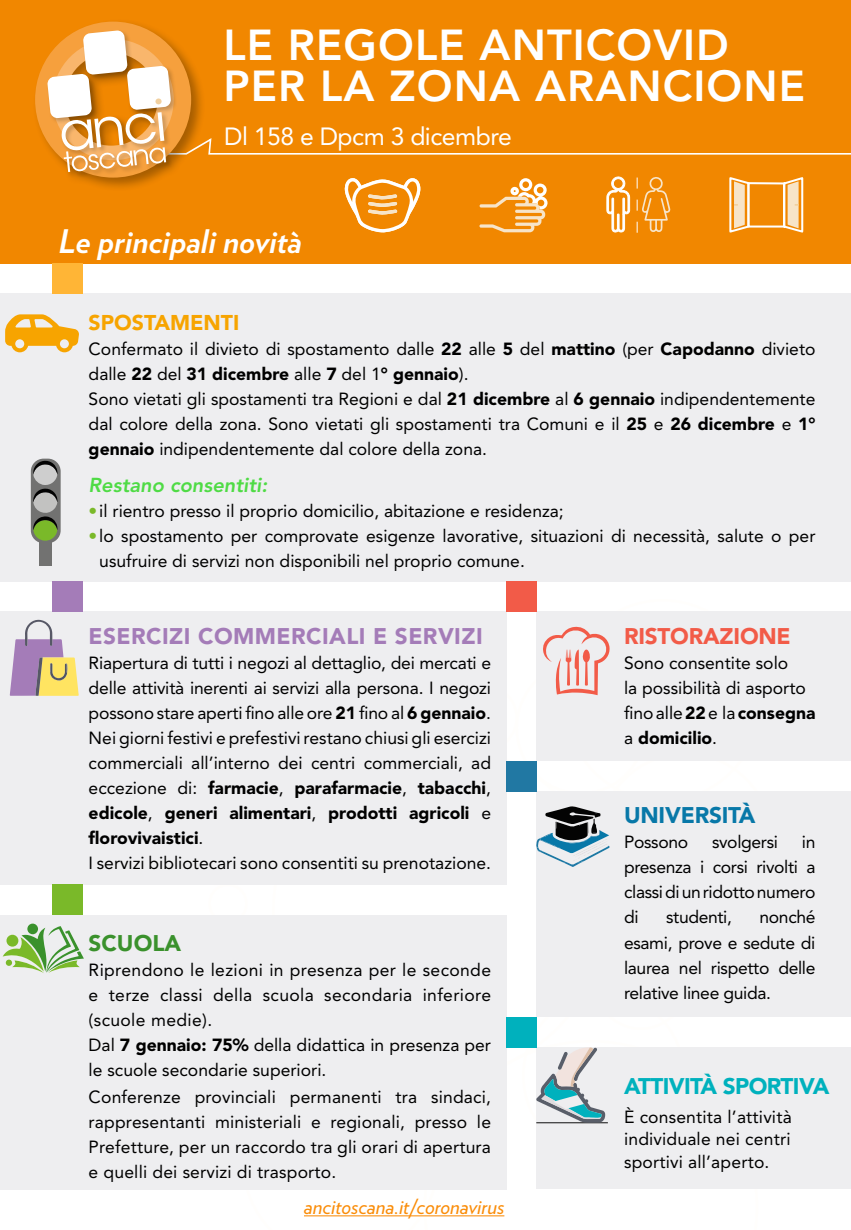
<style>
.page{position:relative;width:851px;height:1230px;background:#fff}
.page>*{position:absolute;margin:0;border:0;box-sizing:border-box;transform-origin:0 0}
.t1{font:800 43px/41.2px "Avenir LT Std";letter-spacing:.025em;color:#fff}
.t2{font:italic 700 32.5px "Verlag";color:#fff}
.t3{font:24.75px "Avenir LT Std";letter-spacing:-.02em;color:#fff}
.t4{font:900 22.5px "Avenir LT Std";letter-spacing:.02em;color:#a47cb8}
.t5{font:900 22.5px "Avenir LT Std";letter-spacing:-.025em;color:#00b1bd}
.t6{font:900 22.5px "Avenir LT Std";letter-spacing:-.01em;color:#f25b48}
.t7{font:900 22.5px "Avenir LT Std";letter-spacing:-.01em;color:#0878a8}
.t8{font:900 22.5px "Avenir LT Std";color:#3a912c}
.t9{font:900 21.25px "Avenir LT Std";color:#f7a400}
.t10{font:italic 20.88px "Verlag";color:#fa8c08}
.t11{font:italic 800 20.12px "Avenir LT Std";color:#4fdb45}
.t12{font:17.5px/25px "Avenir LT Std";color:#000}
.t13{font:17.5px/25px "Avenir LT Std";letter-spacing:.02em;color:#000}
.t14{font:17.5px "Avenir LT Std";letter-spacing:-.02em;color:#000}
.s1{font-weight:900}
.s2{color:#7ab929}
</style>
<div class="page">
<div style="left:0;top:293px;width:850px;height:288px;background:#eeeef0"></div>
<div style="left:0;top:611px;width:506px;height:274px;background:#eeeef0"></div>
<div style="left:0;top:915px;width:506px;height:274px;background:#eeeef0"></div>
<div style="left:536px;top:791px;width:314px;height:226px;background:#eeeef0"></div>
<div style="left:536px;top:611px;width:314px;height:150px;background:#eeeef0"></div>
<div style="left:0;top:0;width:850px;height:263px;background:#f18700"></div>
<svg style="left:35px;top:22px;width:815px;height:211px"></svg>
<svg style="left:155px;top:98px;width:7px;height:7px"></svg>
<svg style="left:5px;top:314px;width:74px;height:38px"></svg>
<svg style="left:543px;top:626px;width:67px;height:69px"></svg>
<svg style="left:536px;top:806px;width:73px;height:61px"></svg>
<svg style="left:3px;top:923px;width:81px;height:50px"></svg>
<div style="left:6px;top:959px;width:6px;height:7px;background:#7ab929;border-radius:50%"></div>
<svg style="left:10px;top:619px;width:69px;height:77px"></svg>
<div style="left:506px;top:581px;width:30px;height:30px;background:#f25b48"></div>
<div style="left:52px;top:263px;width:30px;height:30px;background:#ffb536"></div>
<div style="left:52px;top:581px;width:30px;height:30px;background:#a47cb8"></div>
<div style="left:52px;top:885px;width:30px;height:30px;background:#7ab929"></div>
<div style="left:506px;top:761px;width:30px;height:30px;background:#2178a3"></div>
<hr style="left:304px;top:1215px;width:200px;height:1px;background:#fa8c08">
<div style="left:31px;top:458px;width:30px;height:85px;background:#727271;border-radius:13px"></div>
<svg style="left:33px;top:460px;width:25px;height:106px"></svg>
<div style="left:536px;top:1047px;width:314px;height:142px;background:#eeeef0"></div>
<div style="left:506px;top:1017px;width:30px;height:30px;background:#00b1bd"></div>
<hr style="left:536px;top:1122px;width:71px;height:1px;background:#3b3b3b">
<svg style="left:536px;top:1047px;width:69px;height:75px"></svg>
<h1 class="t1" style="left:223px;top:24px;width:583px">LE REGOLE ANTICOVID<br>PER LA ZONA ARANCIONE</h1>
<h3 class="t3" style="left:224px;top:122px;width:289px">Dl 158 e Dpcm 3 dicembre</h3>
<h2 class="t2" style="left:58px;top:215px;width:245px">Le principali novità</h2>
<p class="t9" style="left:89px;top:309px;width:152px">SPOSTAMENTI</p>
<p class="t12" style="left:89px;top:336px;width:728px">Confermato il divieto di spostamento dalle <span class="s1">22</span> alle <span class="s1">5</span> del <span class="s1">mattino</span> (per <span class="s1">Capodanno</span> divieto dalle <span class="s1">22</span> del <span class="s1">31 dicembre</span> alle <span class="s1">7</span> del 1<span class="s1">° gennaio</span>).<br>Sono vietati gli spostamenti tra Regioni e dal <span class="s1">21 dicembre</span> al <span class="s1">6 gennaio</span> indipendentemente dal colore della zona. Sono vietati gli spostamenti tra Comuni e il <span class="s1">25</span> e <span class="s1">26 dicembre</span> e <span class="s1">1° gennaio</span> indipendentemente dal colore della zona.</p>
<p class="t11" style="left:89px;top:473px;width:180px">Restano consentiti:</p>
<p class="t12" style="left:89px;top:499px;width:476px"><span class="s2">•</span>il rientro presso il proprio domicilio, abitazione e residenza;</p>
<p class="t12" style="left:99px;top:524px;width:717px;text-indent:-11px"><span class="s2">•</span>lo spostamento per comprovate esigenze lavorative, situazioni di necessità, salute o per usufruire di servizi non disponibili nel proprio comune.</p>
<p class="t4" style="left:89px;top:622px;width:395px">ESERCIZI COMMERCIALI E SERVIZI</p>
<p class="t12" style="left:89px;top:650px;width:404px">Riapertura di tutti i negozi al dettaglio, dei mercati e delle attività inerenti ai servizi alla persona. I negozi possono stare aperti fino alle ore <span class="s1">21</span> fino al <span class="s1">6 gennaio</span>.<br>Nei giorni festivi e prefestivi restano chiusi gli esercizi commerciali all’interno dei centri commerciali, ad eccezione di: <span class="s1">farmacie</span>, <span class="s1">parafarmacie</span>, <span class="s1">tabacchi</span>, <span class="s1">edicole</span>, <span class="s1">generi alimentari</span>, <span class="s1">prodotti agricoli</span> e <span class="s1">florovivaistici</span>.<br>I servizi bibliotecari sono consentiti su prenotazione.</p>
<p class="t8" style="left:89px;top:929px;width:94px">SCUOLA</p>
<p class="t13" style="left:89px;top:957px;width:404px">Riprendono le lezioni in presenza per le seconde e terze classi della scuola secondaria inferiore (scuole medie).<br>Dal <span class="s1">7 gennaio: 75%</span> della didattica in presenza per le scuole secondarie superiori.</p>
<p class="t12" style="left:89px;top:1084px;width:404px;text-align:justify">Conferenze provinciali permanenti tra sindaci, rappresentanti ministeriali e regionali, presso le Prefetture, per un raccordo tra gli orari di apertura e quelli dei servizi di trasporto.</p>
<p class="t10" style="left:304px;top:1190px;width:202px">ancitoscana.it/coronavirus</p>
<p class="t6" style="left:624px;top:622px;width:168px">RISTORAZIONE</p>
<p class="t12" style="left:624px;top:650px;width:193px">Sono consentite solo<br>la possibilità di asporto fino alle <span class="s1">22</span> e la <span class="s1">consegna </span>a <span class="s1">domicilio</span>.</p>
<p class="t7" style="left:624px;top:802px;width:133px">UNIVERSITÀ</p>
<p class="t14" style="left:624px;top:832px;width:66px">Possono</p>
<p class="t14" style="left:712px;top:832px;width:67px">svolgersi</p>
<p class="t12" style="left:624px;top:830px;width:193px;text-align:justify;text-indent:178px">in presenza i corsi rivolti a classi di un ridotto numero di</p>
<p class="t12" style="left:624px;top:905px;width:193px;text-align:justify;text-indent:135px">nonché esami, prove e sedute di laurea nel rispetto delle relative linee guida.</p>
<p class="t14" style="left:666px;top:907px;width:67px">studenti,</p>
<p class="t5" style="left:624px;top:1072px;width:207px">ATTIVITÀ SPORTIVA</p>
<p class="t12" style="left:624px;top:1105px;width:169px;line-height:22.5px;text-align:justify">È consentita l’attività individuale nei centri sportivi all’aperto.</p>
</div>
